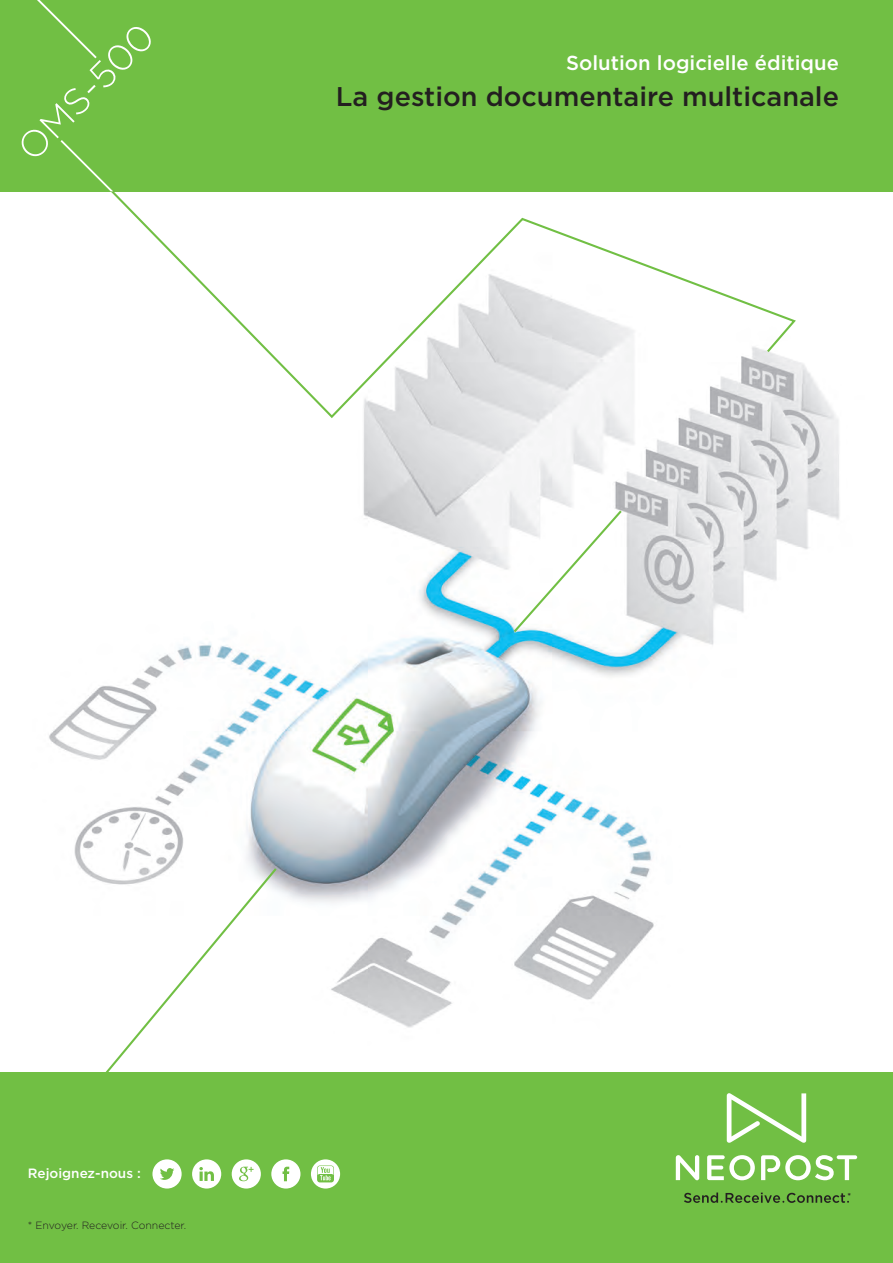
<style>
.page{position:relative;width:893px;height:1263px;background:#fff}
.page>*{position:absolute;margin:0;border:0;box-sizing:border-box;transform-origin:0 0}
.t1{font:300 36.6px "Gotham";color:#fff}
.Subhead_1{font:500 27px "Gotham";color:#231f20}
.Subhead_1-2{font:500 20.25px "Gotham";color:#fff}
.Cover_Social_Media{font:500 13.5px "Gotham";color:#fff}
.t2{font:300 10.5px "Gotham";color:#231f20}
.t3{font:500 8.55px "Gotham";color:#231f20}
</style>
<div class="page">
<div style="left:0;top:1071px;width:893px;height:192px;background:#71bf44"></div>
<svg style="left:707px;top:1155px;width:48px;height:25px"></svg>
<svg style="left:761px;top:1155px;width:96px;height:25px"></svg>
<svg style="left:684px;top:1192px;width:165px;height:11px"></svg>
<svg style="left:676px;top:1155px;width:23px;height:25px"></svg>
<svg style="left:727px;top:1093px;width:79px;height:50px"></svg>
<svg style="left:271px;top:1159px;width:29px;height:29px"></svg>
<svg style="left:311px;top:1159px;width:29px;height:29px"></svg>
<svg style="left:232px;top:1159px;width:29px;height:29px"></svg>
<svg style="left:192px;top:1159px;width:29px;height:29px"></svg>
<svg style="left:152px;top:1159px;width:30px;height:29px"></svg>
<img style="left:0;top:191px;width:893px;height:881px">
<svg style="left:105px;top:191px;width:693px;height:229px"></svg>
<div style="left:0;top:0;width:893px;height:191px;background:#71bf44"></div>
<svg style="left:61px;top:140px;width:52px;height:51px"></svg>
<svg style="left:37px;top:0;width:60px;height:58px"></svg>
<svg style="left:100px;top:866px;width:179px;height:206px"></svg>
<svg style="left:512px;top:508px;width:112px;height:126px"></svg>
<p class="t1" style="left:7px;top:137px;width:177px;rotate:-45deg">OMS-500</p>
<p class="Subhead_1-2" style="left:566px;top:50px;width:274px">Solution logicielle éditique</p>
<p class="Subhead_1" style="left:336px;top:79px;width:505px">La gestion documentaire multicanale</p>
<p class="Cover_Social_Media" style="left:28px;top:1165px;width:115px">Rejoignez-nous :</p>
<p class="t2" style="left:28px;top:1218px;width:160px">* Envoyer. Recevoir. Connecter.</p>
<p class="t3" style="left:848px;top:1190px;width:5px">*</p>
</div>
